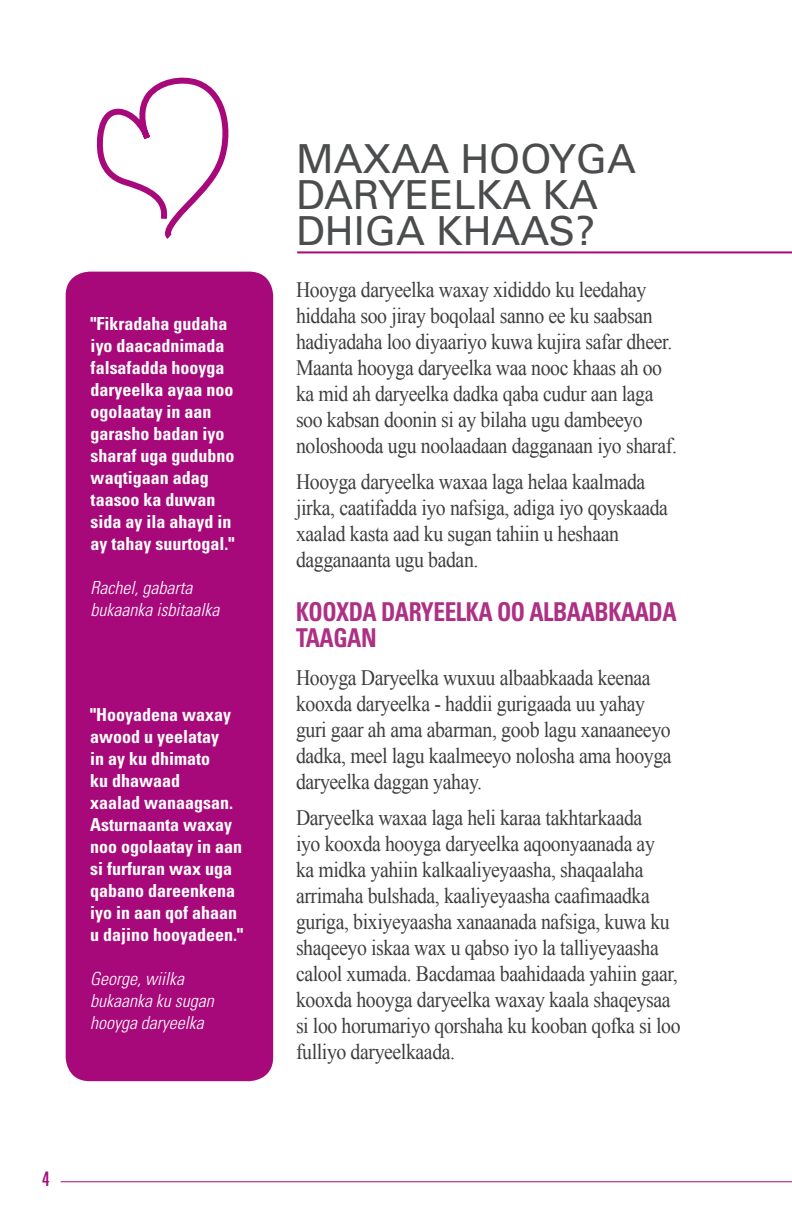
<style>
.page{position:relative;width:792px;height:1224px;background:#fff}
.page>*{position:absolute;margin:0;border:0;box-sizing:border-box;transform-origin:0 0}
.Heading{font:40px/36px "Univers LT Std";color:#4b4c4d}
.Subhead{font:700 condensed 26px/26px "Univers LT Std";letter-spacing:-.02em;color:#ae3084;scale:.9 1}
.Body{font:22px/26px "Times New Roman";letter-spacing:-.02em;color:#3e3e3f;scale:.9 1}
.t1{font:ultra-condensed 20px "Univers LT Std";color:#a8097a}
.Side_Bar{font:700 condensed 18px/22px "Univers LT Std";color:#fff}
.Side_Bar-2{font:italic 300 condensed 18px/22px "Univers LT Std";color:#fff}
</style>
<div class="page">
<hr style="left:61px;top:1181px;width:731px;height:1px;background:#a8097a">
<div style="left:66px;top:272px;width:207px;height:809px;background:#a8097a;border-radius:24px"></div>
<hr style="left:297px;top:251px;width:495px;height:2px;background:#a8097a">
<svg style="left:96px;top:77px;width:133px;height:162px"></svg>
<p class="Side_Bar" style="left:91px;top:312px;width:145px">"Fikradaha gudaha iyo daacadnimada falsafadda hooyga daryeelka ayaa noo ogolaatay in aan garasho badan iyo sharaf uga gudubno waqtigaan adag taasoo ka duwan sida ay ila ahayd in ay tahay suurtogal."</p>
<p class="Side_Bar-2" style="left:91px;top:577px;width:130px">Rachel, gabarta bukaanka isbitaalka</p>
<p class="Side_Bar" style="left:90px;top:703px;width:154px">"Hooyadena waxay awood u yeelatay<br>in ay ku dhimato<br>ku dhawaad<br>xaalad wanaagsan.<br>Asturnaanta waxay noo ogolaatay in aan si furfuran wax uga qabano dareenkena iyo in aan qof ahaan u dajino hooyadeen."</p>
<p class="Side_Bar-2" style="left:90px;top:968px;width:125px">George, wiilka bukaanka ku sugan hooyga daryeelka</p>
<p class="t1" style="left:42px;top:1167px;width:9px">4</p>
<p class="Heading" style="left:296px;top:141px;width:341px">MAXAA HOOYGA<br>DARYEELKA KA<br>DHIGA KHAAS?</p>
<p class="Body" style="left:296px;top:276px;width:425px">Hooyga daryeelka waxay xididdo ku leedahay hiddaha soo jiray boqolaal sanno ee ku saabsan hadiyadaha loo diyaariyo kuwa kujira safar dheer.<br>Maanta hooyga daryeelka waa nooc khaas ah oo ka mid ah daryeelka dadka qaba cudur aan laga soo kabsan doonin si ay bilaha ugu dambeeyo noloshooda ugu noolaadaan dagganaan iyo sharaf.</p>
<p class="Body" style="left:296px;top:468px;width:415px">Hooyga daryeelka waxaa laga helaa kaalmada jirka, caatifadda iyo nafsiga, adiga iyo qoyskaada xaalad kasta aad ku sugan tahiin u heshaan dagganaanta ugu badan.</p>
<p class="Subhead" style="left:296px;top:599px;width:425px">KOOXDA DARYEELKA OO ALBAABKAADA<br>TAAGAN</p>
<p class="Body" style="left:296px;top:664px;width:419px">Hooyga Daryeelka wuxuu albaabkaada keenaa kooxda daryeelka - haddii gurigaada uu yahay guri gaar ah ama abarman, goob lagu xanaaneeyo dadka, meel lagu kaalmeeyo nolosha ama hooyga daryeelka daggan yahay.</p>
<p class="Body" style="left:296px;top:804px;width:429px">Daryeelka waxaa laga heli karaa takhtarkaada<br>iyo kooxda hooyga daryeelka aqoonyaanada ay<br>ka midka yahiin kalkaaliyeyaasha, shaqaalaha arrimaha bulshada, kaaliyeyaasha caafimaadka guriga, bixiyeyaasha xanaanada nafsiga, kuwa ku shaqeeyo iskaa wax u qabso iyo la talliyeyaasha calool xumada. Bacdamaa baahidaada yahiin gaar, kooxda hooyga daryeelka waxay kaala shaqeysaa si loo horumariyo qorshaha ku kooban qofka si loo fulliyo daryeelkaada.</p>
</div>
